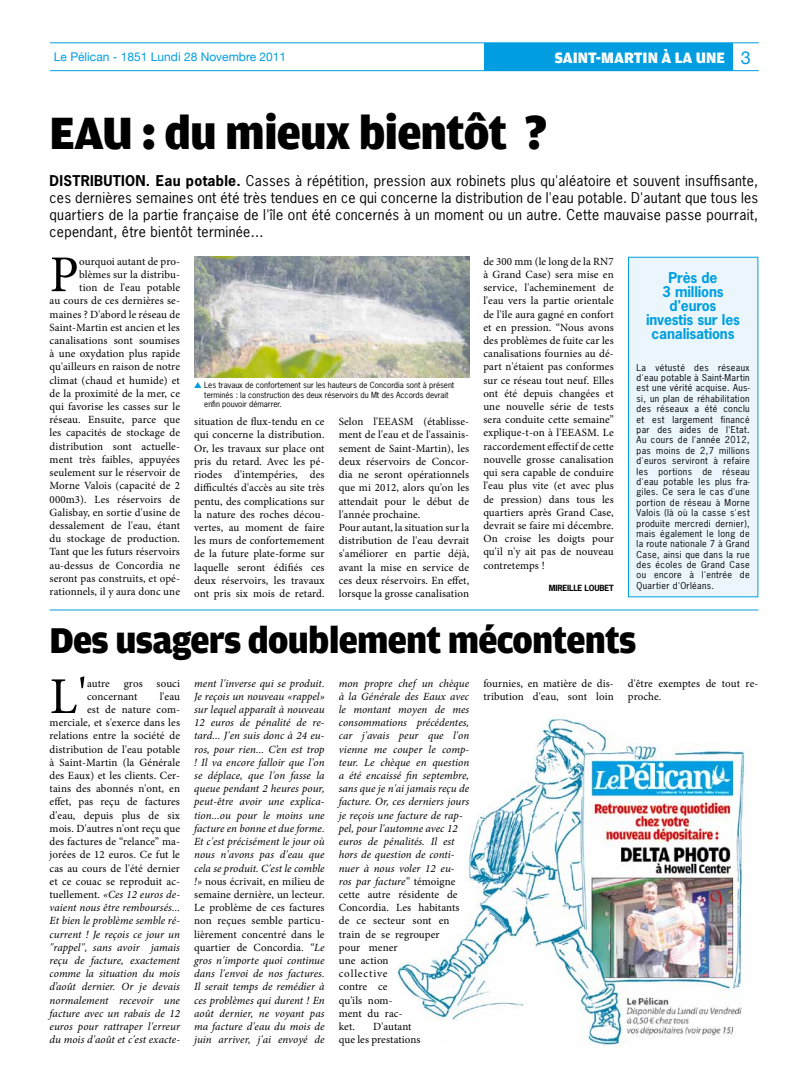
<style>
.page{position:relative;width:808px;height:1078px;background:#fff}
.page>*{position:absolute;margin:0;border:0;box-sizing:border-box;transform-origin:0 0}
.t1{font:51.6px "Minion Pro";color:#000}
.t2{font:900 48px "Amplitude";letter-spacing:-.02em;color:#000}
.t3{font:900 38px "Amplitude";letter-spacing:-.02em;color:#000}
.t4{font:900 16px "Amplitude";color:#fff}
.t5{font:14px/16.8px "News Gothic Std";letter-spacing:.02em;color:#000;text-align:justify}
.t6{font:700 14px/14px "News Gothic Std";letter-spacing:-.01em;color:#009ee0;text-align:center}
.t7{font:12px "Helvetica Neue";color:#009ee0}
.t8{font:11px/13.2px "Minion Pro";letter-spacing:.01em;color:#000}
.t9{font:italic 11px/13.2px "Minion Pro";letter-spacing:.005em;color:#000;text-align:justify}
.t10{font:9px/10.4px "News Gothic Std";letter-spacing:.04em;color:#000;text-align:justify}
.t11{font:8px/9.6px "News Gothic Std";color:#000}
.t12{font:700 8px "News Gothic Std";letter-spacing:-.02em;color:#000}
.s1{font-family:"Helvetica Neue";font-weight:400;font-size:18px;color:#009ee0}
.s2{font-weight:700}
.s3{font-style:italic}
.s4{font-style:normal}
</style>
<div class="page">
<div style="left:485px;top:43px;width:248px;height:27px;background:#009ee0"></div>
<hr style="left:50px;top:43px;width:709px;height:1px;background:#009ee0">
<hr style="left:50px;top:70px;width:709px;height:1px;background:#009ee0">
<img style="left:397px;top:715px;width:350px;height:331px">
<hr style="left:50px;top:609px;width:708px;height:1px;background:#009ee0">
<div style="left:628px;top:257px;width:130px;height:340px;background:#ebf6fc;border:1px solid #009ee0"></div>
<img style="left:194px;top:257px;width:275px;height:120px">
<svg style="left:194px;top:382px;width:7px;height:6px"></svg>
<p class="t7" style="left:54px;top:50px;width:234px">Le Pélican - 1851 Lundi 28 Novembre 2011</p>
<h3 class="t4" style="left:555px;top:47px;width:197px">Saint-MARTIN à la une <span class="s1">3</span></h3>
<h2 class="t2" style="left:50px;top:103px;width:499px">EAU : du mieux bientôt ?</h2>
<p class="t5" style="left:50px;top:172px;width:710px"><span class="s2">DISTRIBUTION. Eau potable.</span> Casses à répétition, pression aux robinets plus qu'aléatoire et souvent insuffisante, ces dernières semaines ont été très tendues en ce qui concerne la distribution de l'eau potable. D'autant que tous les quartiers de la partie française de l'île ont été concernés à un moment ou un autre. Cette mauvaise passe pourrait, cependant, être bientôt terminée...</p>
<p class="t8" style="left:50px;top:254px;width:132px;text-align:right">ourquoi autant de pro&shy;blèmes sur la distribu-<br>tion de l'eau potable<br>au cours de ces dernières se&shy;maines ? D'abord le réseau de<br>Saint-Martin est ancien et les canalisations sont soumises à une oxydation plus rapide qu'ailleurs en raison de notre climat (chaud et humide) et de la proximité de la mer, ce qui favorise les casses sur le réseau. Ensuite, parce que les capacités de stockage de distribution sont actuelle&shy;ment très faibles, appuyées seulement sur le réservoir de<br>Morne Valois (capacité de 2<br>000m3). Les réservoirs de<br>Galisbay, en sortie d'usine de dessalement de l'eau, étant du stockage de production.<br>Tant que les futurs réservoirs au-dessus de Concordia ne seront pas construits, et opé&shy;rationnels, il y aura donc une</p>
<h1 class="t1" style="left:50px;top:240px;width:31px">P</h1>
<p class="t11" style="left:204px;top:380px;width:252px">Les travaux de confortement sur les hauteurs de Concordia sont à présent terminés : la construction des deux réservoirs du Mt des Accords devrait enfin pouvoir démarrer.</p>
<p class="t8" style="left:194px;top:415px;width:132px;text-align:justify">situation de flux-tendu en ce qui concerne la distribution.<br>Or, les travaux sur place ont pris du retard. Avec les pé&shy;riodes d'intempéries, des difficultés d'accès au site très pentu, des complications sur la nature des roches décou&shy;vertes, au moment de faire les murs de confortemement de la future plate-forme sur laquelle seront édifiés ces deux réservoirs, les travaux ont pris six mois de retard.</p>
<p class="t8" style="left:339px;top:415px;width:132px">Selon l'EEASM (établisse&shy;ment de l'eau et de l'assainis&shy;sement de Saint-Martin), les deux réservoirs de Concor&shy;dia ne seront opérationnels que mi 2012, alors qu'on les attendait pour le début de l'année prochaine.<br>Pour autant, la situation sur la distribution de l'eau devrait s'améliorer en partie déjà, avant la mise en service de ces deux réservoirs. En effet, lorsque la grosse canalisation</p>
<p class="t8" style="left:483px;top:254px;width:132px;text-align:justify">de 300 mm (le long de la RN7 à Grand Case) sera mise en service, l'acheminement de l'eau vers la partie orientale de l'île aura gagné en confort et en pression. “Nous avons des problèmes de fuite car les canalisations fournies au dé&shy;part n'étaient pas conformes sur ce réseau tout neuf. Elles ont été depuis changées et une nouvelle série de tests sera conduite cette semaine” explique-t-on à l'EEASM. Le raccordement effectif de cette nouvelle grosse canalisation qui sera capable de conduire l'eau plus vite (et avec plus de pression) dans tous les quartiers après Grand Case, devrait se faire mi décembre.<br>On croise les doigts pour qu'il n'y ait pas de nouveau contretemps !</p>
<p class="t12" style="left:549px;top:583px;width:20px">Mir eill</p>
<p class="t12" style="left:578px;top:583px;width:14px">e Loub</p>
<p class="t12" style="left:604px;top:583px;width:9px">et</p>
<p class="t6" style="left:646px;top:271px;width:95px">Près de<br>3 millions d'euros investis sur les canalisations</p>
<p class="t10" style="left:637px;top:362px;width:115px">La vétusté des réseaux d'eau potable à Saint-Martin est une vérité acquise. Aus&shy;si, un plan de réhabilitation des réseaux a été conclu et est largement financé par des aides de l'Etat.<br>Au cours de l'année 2012, pas moins de 2,7 millions d'euros serviront à refaire les portions de réseau d'eau potable les plus fra&shy;giles. Ce sera le cas d'une portion de réseau à Morne Valois (là où la casse s'est produite mercredi dernier), mais également le long de la route nationale 7 à Grand Case, ainsi que dans la rue des écoles de Grand Case ou encore à l'entrée de Quartier d'Orléans.</p>
<h3 class="t3" style="left:50px;top:616px;width:588px">Des usagers doublement mécontents</h3>
<h1 class="t1" style="left:50px;top:661px;width:39px">L'</h1>
<p class="t8" style="left:87px;top:676px;width:94px">autre gros souci concernant</p>
<p class="t8" style="left:50px;top:689px;width:132px;text-align:right">l'eau<br>est de nature com&shy;merciale, et s'exerce dans les relations entre la société de distribution de l'eau potable à Saint-Martin (la Générale des Eaux) et les clients. Cer&shy;tains des abonnés n'ont, en effet, pas reçu de factures d'eau, depuis plus de six mois. D'autres n'ont reçu que des factures de “relance” ma&shy;jorées de 12 euros. Ce fut le cas au cours de l'été dernier et ce couac se reproduit ac&shy;tuellement. <span class="s3">«Ces 12 euros de&shy;vaient nous être remboursés...<br>Et bien le problème semble ré&shy;current ! Je reçois ce jour un "rappel", sans avoir jamais reçu de facture, exactement comme la situation du mois d’août dernier. Or je devais normalement recevoir une facture avec un rabais de 12 euros pour rattraper l'erreur du mois d'août et c'est exacte-</span></p>
<p class="t9" style="left:194px;top:676px;width:132px">ment l'inverse qui se produit.<br>Je reçois un nouveau «rappel» sur lequel apparaît à nouveau 12 euros de pénalité de re&shy;tard... J'en suis donc à 24 eu&shy;ros, pour rien... C’en est trop ! Il va encore falloir que l'on se déplace, que l'on fasse la queue pendant 2 heures pour, peut-être avoir une explica&shy;tion...ou pour le moins une facture en bonne et due forme.<br>Et c'est précisément le jour où nous n'avons pas d'eau que cela se produit. C'est le comble !» <span class="s4">nous écrivait, en milieu de semaine dernière, un lecteur.<br>Le problème de ces factures non reçues semble particu&shy;lièrement concentré dans le quartier de Concordia.</span> “Le gros n'importe quoi continue dans l'envoi de nos factures.<br>Il serait temps de remédier à ces problèmes qui durent ! En août dernier, ne voyant pas ma facture d'eau du mois de juin arriver, j'ai envoyé de</p>
<p class="t9" style="left:339px;top:676px;width:132px;text-align:left">mon propre chef un chèque à la Générale des Eaux avec le montant moyen de mes consommations précédentes, car j'avais peur que l'on vienne me couper le comp&shy;teur. Le chèque en question a été encaissé fin septembre, sans que je n'ai jamais reçu de facture. Or, ces derniers jours je reçois une facture de rap&shy;pel, pour l'automne avec 12 euros de pénalités. Il est hors de question de conti&shy;nuer à nous voler 12 eu&shy;ros par facture” <span class="s4">témoigne cette autre résidente de<br>Concordia. Les habitants de ce secteur sont en train de se regrouper<br>pour mener<br>une action<br>collective<br>contre ce<br>qu'ils nom-<br>ment du rac-<br>ket.</span></p>
<p class="t8" style="left:339px;top:1019px;width:83px;text-indent:35px">D'autant que les prestations</p>
<p class="t8" style="left:483px;top:676px;width:132px">fournies, en matière de dis&shy;tribution d'eau, sont loin</p>
<p class="t8" style="left:628px;top:676px;width:132px">d'être exemptes de tout re&shy;proche.</p>
</div>
